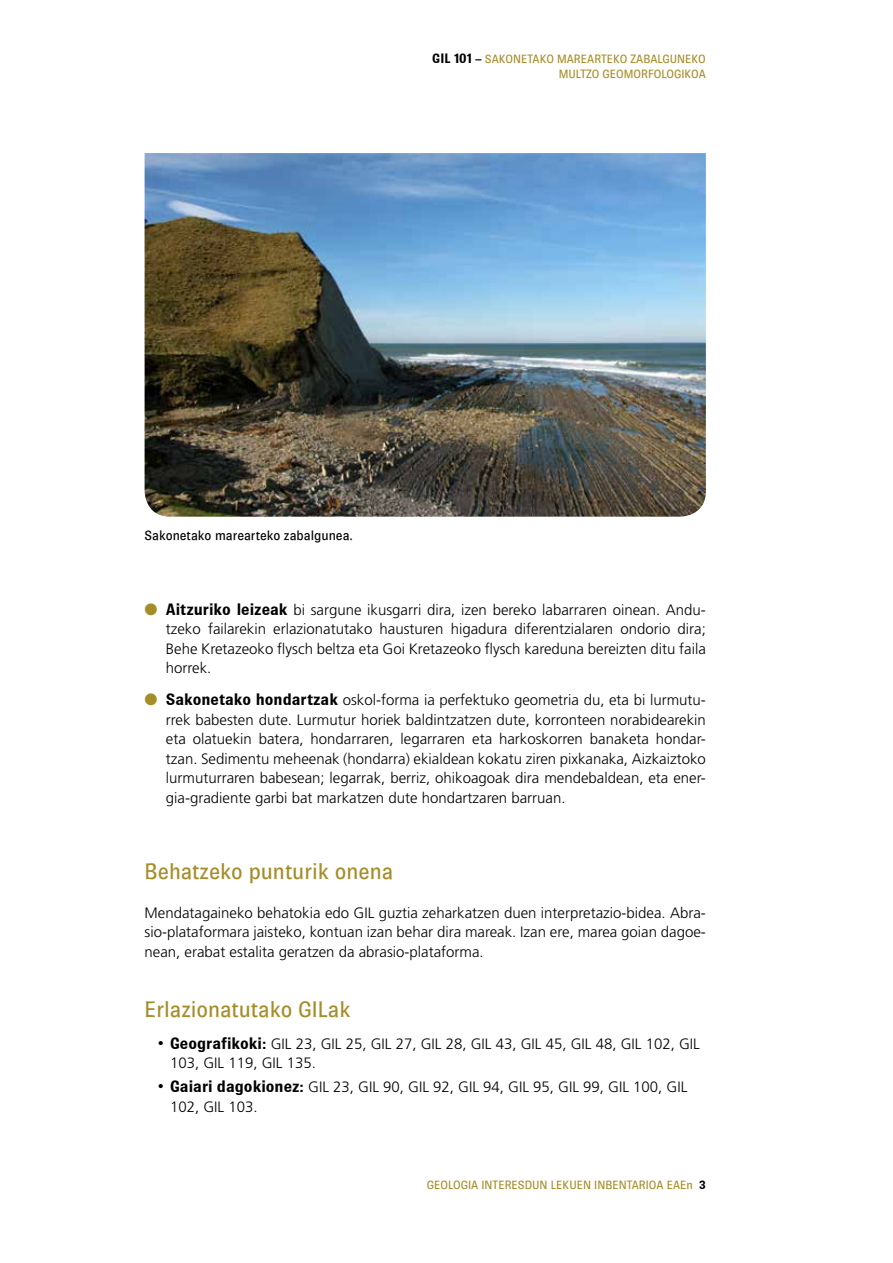
<style>
.page{position:relative;width:893px;height:1263px;background:#fff}
.page>*{position:absolute;margin:0;border:0;box-sizing:border-box;transform-origin:0 0}
.t1{font:22.5px "Brown";color:#a58d28}
.t2{font:300 15px/19.5px "Frutiger";color:#000;text-align:justify}
.t3{font:13.5px "Brown";color:#000}
.t4{font:12px/15px "Brown";color:#a58d28;text-align:right}
.s1{font-weight:700;font-size:13.5px;color:#000}
.s2{color:#000}
.s3{color:#a58d28}
.s4{font-family:"Brown";font-weight:700;font-size:16.5px}
.s5{font-family:"Brown";font-weight:700}
.s6{font-weight:700;color:#000}
</style>
<div class="page">
<img style="left:145px;top:153px;width:561px;height:364px">
<p class="t4" style="left:432px;top:52px;width:275px"><span class="s1">GIL 101</span> <span class="s2">–</span> SAKONETAKO MAREARTEKO ZABALGUNEKO<br>MULTZO GEOMORFOLOGIKOA</p>
<p class="t3" style="left:145px;top:528px;width:210px">SAKONETAKO MAREARTEKO ZABALGUNEA.</p>
<p class="t2" style="left:166px;top:600px;width:542px;text-indent:-21px"><span class="s3">●</span> <span class="s4">Aitzuriko leizeak</span> bi sargune ikusgarri dira, izen bereko labarraren oinean. Andu&shy;tzeko failarekin erlazionatutako hausturen higadura diferentzialaren ondorio dira; Behe Kretazeoko flysch beltza eta Goi Kretazeoko flysch kareduna bereizten ditu faila horrek.</p>
<p class="t2" style="left:166px;top:690px;width:542px;text-indent:-21px"><span class="s3">●</span> <span class="s4">Sakonetako hondartzak</span> oskol-forma ia perfektuko geometria du, eta bi lurmutu&shy;rrek babesten dute. Lurmutur horiek baldintzatzen dute, korronteen norabidearekin eta olatuekin batera, hondarraren, legarraren eta harkoskorren banaketa hondar&shy;tzan. Sedimentu meheenak (hondarra) ekialdean kokatu ziren pixkanaka, Aizkaiztoko lurmuturraren babesean; legarrak, berriz, ohikoagoak dira mendebaldean, eta ener&shy;gia-gradiente garbi bat markatzen dute hondartzaren barruan.</p>
<h1 class="t1" style="left:145px;top:858px;width:250px">BEHATZEKO PUNTURIK ONENA</h1>
<p class="t2" style="left:145px;top:903px;width:563px">Mendatagaineko behatokia edo GIL guztia zeharkatzen duen interpretazio-bidea. Abra&shy;sio-plataformara jaisteko, kontuan izan behar dira mareak. Izan ere, marea goian dagoe&shy;nean, erabat estalita geratzen da abrasio-plataforma.</p>
<h1 class="t1" style="left:145px;top:996px;width:208px">ERLAZIONATUTAKO GILAK</h1>
<p class="t2" style="left:170px;top:1034px;width:531px;text-indent:-13px"><span class="s4">• Geografikoki</span><span class="s5">:</span> GIL 23, GIL 25, GIL 27, GIL 28, GIL 43, GIL 45, GIL 48, GIL 102, GIL<br>103, GIL 119, GIL 135.</p>
<p class="t2" style="left:170px;top:1077px;width:519px;text-indent:-13px"><span class="s4">• Gaiari dagokionez</span><span class="s5">:</span> GIL 23, GIL 90, GIL 92, GIL 94, GIL 95, GIL 99, GIL 100, GIL<br>102, GIL 103.</p>
<p class="t4" style="left:427px;top:1177px;width:280px">GEOLOGIA I NTERESDUN LEKUEN I NBENTARIOA EAEN <span class="s6">3</span></p>
</div>
